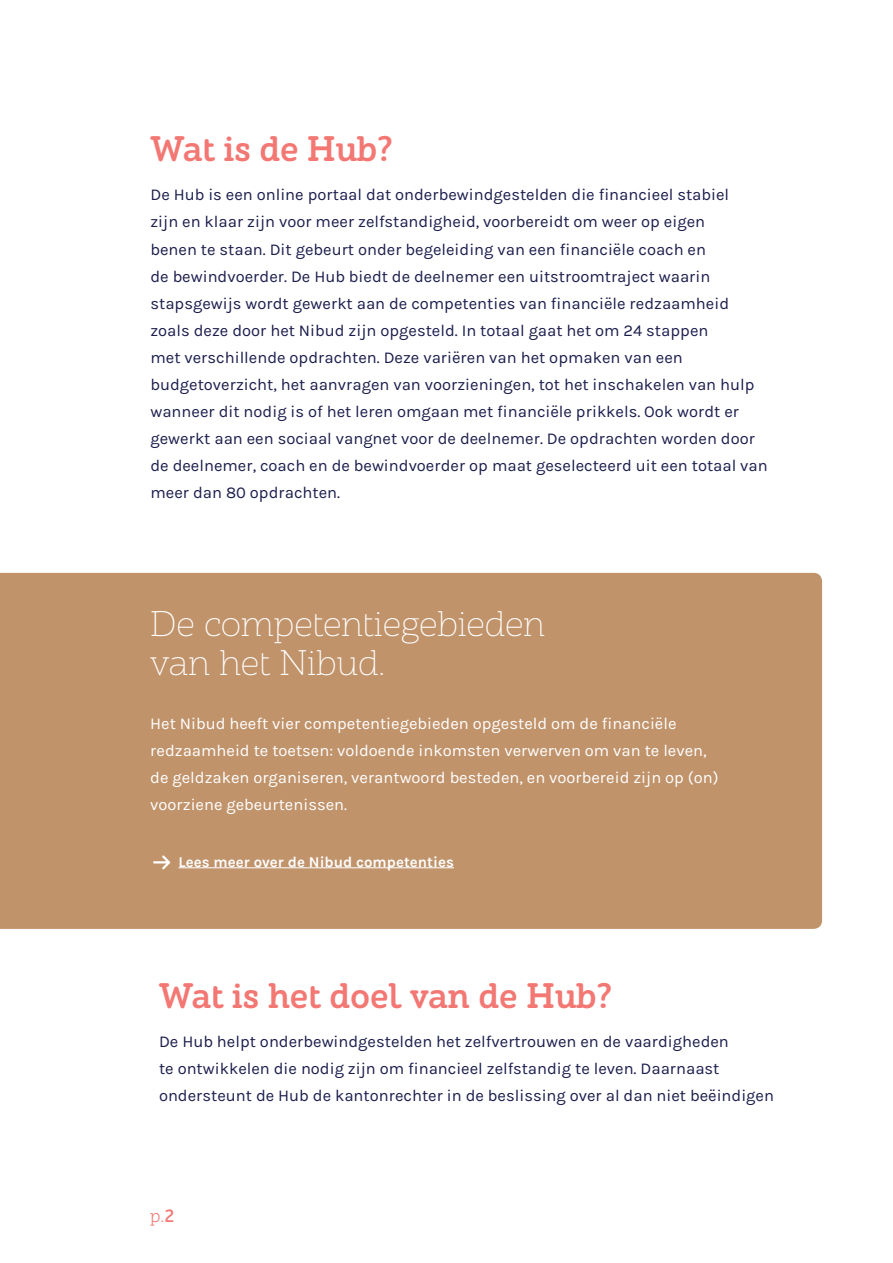
<style>
.page{position:relative;width:893px;height:1263px;background:#fff}
.page>*{position:absolute;margin:0;border:0;box-sizing:border-box;transform-origin:0 0}
.t1{font:300 36px "ALS Schlangeslab";color:#fff}
.t2{font:700 36px "ALS Schlangeslab";letter-spacing:-.01em;color:#f37773}
.t3{font:18px "ALS Schlangeslab";color:#f37773}
.t4{font:16.5px/27px "Karla";color:#1c1e4d}
.t5{font:16.5px/27px "Karla";color:#fff}
.t6{font:700 15px "Karla";color:#fff}
.s1{font-weight:700}
</style>
<div class="page">
<div style="left:0;top:573px;width:822px;height:356px;background:#c1936b"></div>
<hr style="left:178px;top:867px;width:276px;height:1px;background:#fff">
<svg style="left:153px;top:855px;width:17px;height:14px"></svg>
<p class="t2" style="left:150px;top:129px;width:244px">Wat is de Hub?</p>
<p class="t4" style="left:150px;top:182px;width:619px">De Hub is een online portaal dat onderbewindgestelden die financieel stabiel<br>zijn en klaar zijn voor meer zelfstandigheid, voorbereidt om weer op eigen<br>benen te staan. Dit gebeurt onder begeleiding van een financiële coach en<br>de bewindvoerder. De Hub biedt de deelnemer een uitstroomtraject waarin stapsgewijs wordt gewerkt aan de competenties van financiële redzaamheid zoals deze door het Nibud zijn opgesteld. In totaal gaat het om 24 stappen<br>met verschillende opdrachten. Deze variëren van het opmaken van een budgetoverzicht, het aanvragen van voorzieningen, tot het inschakelen van hulp wanneer dit nodig is of het leren omgaan met financiële prikkels. Ook wordt er gewerkt aan een sociaal vangnet voor de deelnemer. De opdrachten worden door de deelnemer, coach en de bewindvoerder op maat geselecteerd uit een totaal van meer dan 80 opdrachten.</p>
<p class="t1" style="left:150px;top:604px;width:396px">De competentiegebieden</p>
<p class="t1" style="left:150px;top:643px;width:237px">van het Nibud.</p>
<p class="t5" style="left:150px;top:710px;width:570px">Het Nibud heeft vier competentiegebieden opgesteld om de financiële redzaamheid te toetsen: voldoende inkomsten verwerven om van te leven, de geldzaken organiseren, verantwoord besteden, en voorbereid zijn op (on) voorziene gebeurtenissen.</p>
<p class="t6" style="left:178px;top:853px;width:277px">Lees meer over de Nibud competenties</p>
<p class="t2" style="left:159px;top:975px;width:454px">Wat is het doel van de Hub?</p>
<p class="t4" style="left:159px;top:1028px;width:617px">De Hub helpt onderbewindgestelden het zelfvertrouwen en de vaardigheden<br>te ontwikkelen die nodig zijn om financieel zelfstandig te leven. Daarnaast ondersteunt de Hub de kantonrechter in de beslissing over al dan niet beëindigen</p>
<p class="t3" style="left:150px;top:1206px;width:26px">p.<span class="s1">2</span></p>
</div>
